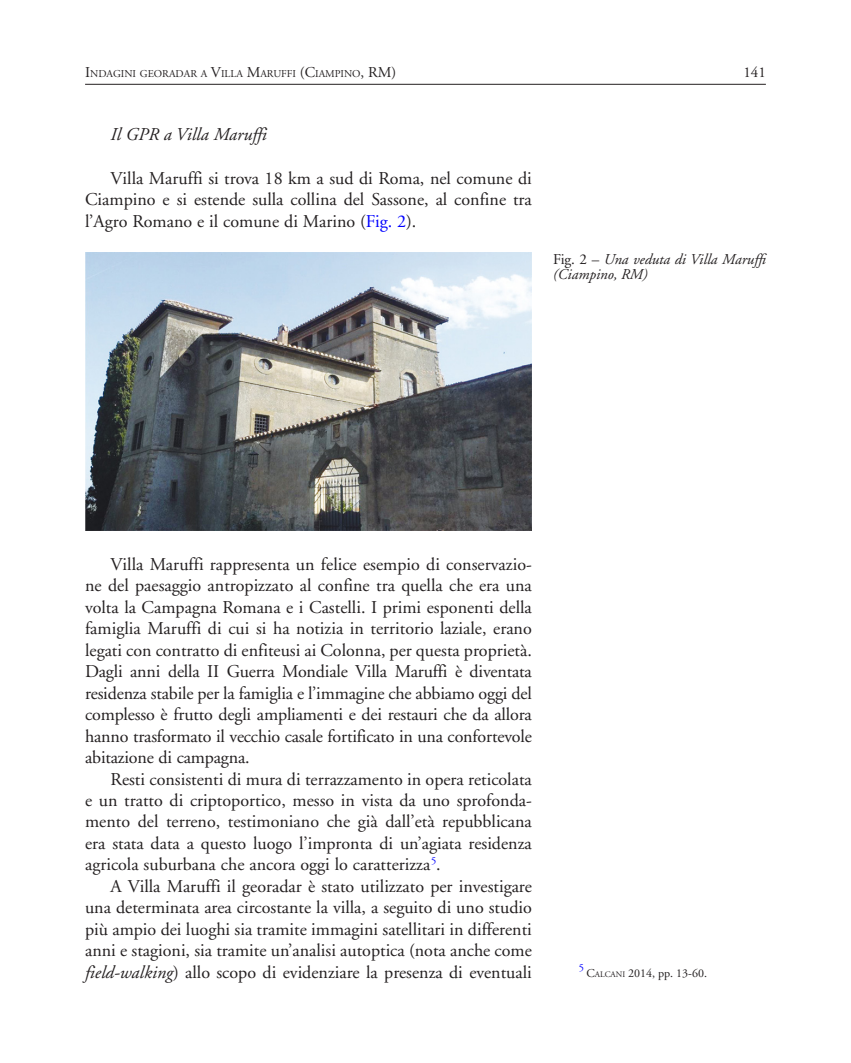
<style>
.page{position:relative;width:851px;height:1063px;background:#fff}
.page>*{position:absolute;margin:0;border:0;box-sizing:border-box;transform-origin:0 0}
.Normale{font:18px/21.5px "Adobe Garamond";color:#231f20;text-align:justify}
.Normale-2{font:italic 18px "Adobe Garamond";color:#231f20}
.t1{font:italic 15px/15px "Adobe Garamond";color:#231f20}
.t2{font:15px "Adobe Garamond";color:#231f20}
.Note{font:12px "Adobe Garamond";color:#231f20}
.t3{font:10.5px "Adobe Garamond";color:#231f20}
.Note-2{font:10.5px "Adobe Garamond";color:#00f}
.s1{font-size:15px}
.s2{color:#00f}
.s3{font-style:normal}
.s4{font-style:italic}
.s5{font-style:inherit}
.s6{font-size:8.4px}
</style>
<div class="page">
<hr style="left:85px;top:84px;width:680px;height:1px;background:#231f20">
<img style="left:85px;top:253px;width:446px;height:278px">
<p class="t3" style="left:85px;top:68px;width:312px"><span class="s1">I</span>NDAGINI GEORADAR A <span class="s1">V</span>ILLA <span class="s1">M</span>ARUFFI <span class="s1">(C</span>IAMPINO<span class="s1">, RM)</span></p>
<p class="t2" style="left:743px;top:64px;width:24px">141</p>
<p class="Normale-2" style="left:111px;top:125px;width:158px">Il GPR a Villa Maruffi</p>
<p class="Normale" style="left:85px;top:168px;width:448px;text-indent:26px">Villa Maruffi si trova 18 km a sud di Roma, nel comune di Ciampino e si estende sulla collina del Sassone, al confine tra l’Agro Romano e il comune di Marino (<span class="s2">Fig. 2</span>).</p>
<p class="t1" style="left:553px;top:252px;width:217px"><span class="s3">Fig. 2 –</span> Una veduta di Villa Maruffi (Ciampino, RM)</p>
<p class="Normale" style="left:85px;top:554px;width:448px;text-indent:26px">Villa Maruffi rappresenta un felice esempio di conservazio&shy;ne del paesaggio antropizzato al confine tra quella che era una volta la Campagna Romana e i Castelli. I primi esponenti della famiglia Maruffi di cui si ha notizia in territorio laziale, erano legati con contratto di enfiteusi ai Colonna, per questa proprietà.<br>Dagli anni della II Guerra Mondiale Villa Maruffi è diventata residenza stabile per la famiglia e l’immagine che abbiamo oggi del complesso è frutto degli ampliamenti e dei restauri che da allora hanno trasformato il vecchio casale fortificato in una confortevole abitazione di campagna.</p>
<p class="Normale" style="left:85px;top:769px;width:448px;text-indent:26px">Resti consistenti di mura di terrazzamento in opera reticolata e un tratto di criptoportico, messo in vista da uno sprofonda&shy;mento del terreno, testimoniano che già dall’età repubblicana era stata data a questo luogo l’impronta di un’agiata residenza agricola suburbana che ancora oggi lo caratterizza<sup>5</sup>.</p>
<p class="Normale" style="left:85px;top:876px;width:448px;text-indent:26px">A Villa Maruffi il georadar è stato utilizzato per investigare una determinata area circostante la villa, a seguito di uno studio più ampio dei luoghi sia tramite immagini satellitari in differenti anni e stagioni, sia tramite un’analisi autoptica (nota anche come <span class="s4">field-walking</span>) allo scopo di evidenziare la presenza di eventuali</p>
<p class="Note-2" style="left:578px;top:962px;width:7px">5</p>
<p class="Note" style="left:586px;top:967px;width:122px"><span class="s5">C</span><span class="s6">ALCANI</span> 2014, pp. 13-60.</p>
</div>
